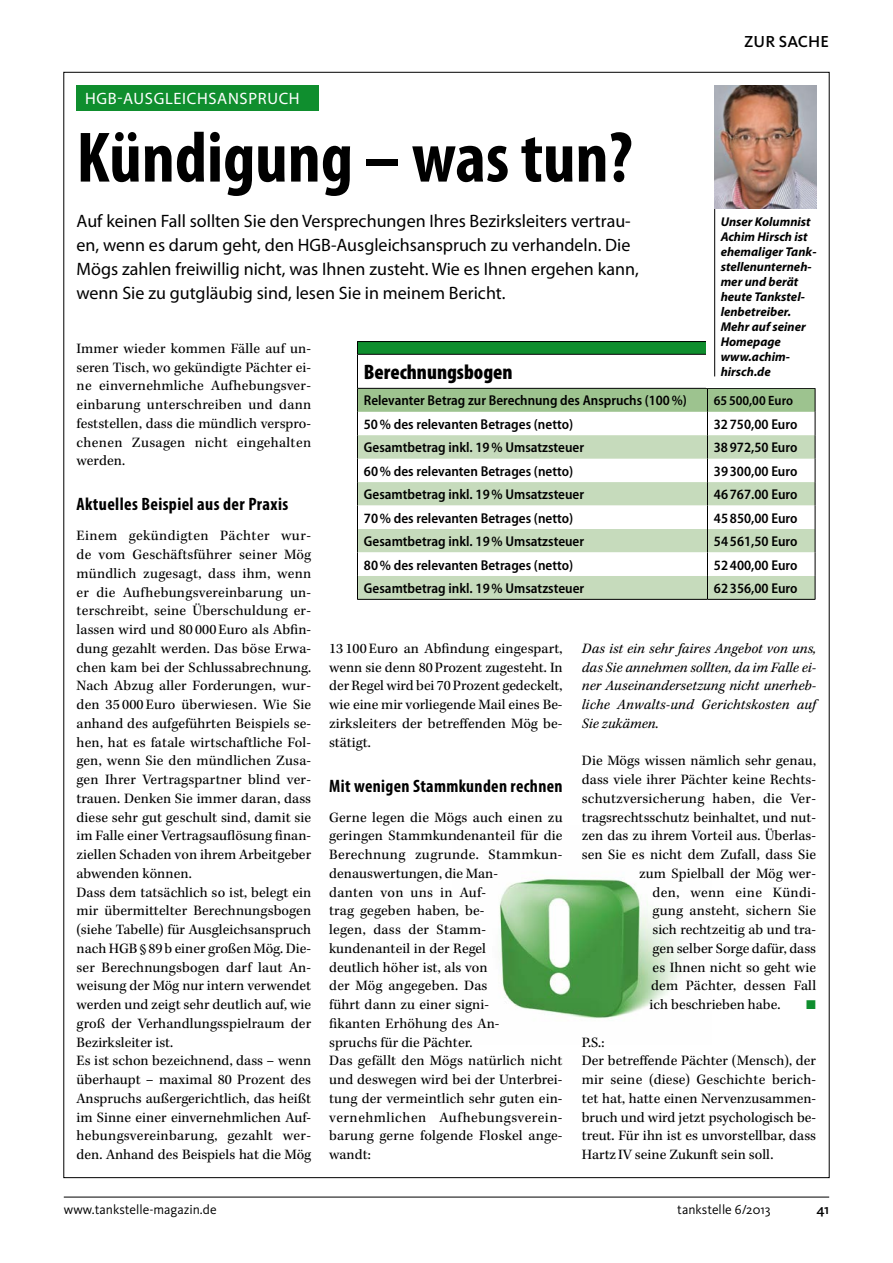
<style>
.page{position:relative;width:893px;height:1263px;background:#fff}
.page>*{position:absolute;margin:0;border:0;box-sizing:border-box;transform-origin:0 0}
.t1{font:700 condensed 72px "Myriad Pro";color:#000}
.t2{font:900 condensed 21px "Myriad Pro";color:#000}
.t3{font:18px/24px "Myriad Pro";color:#000}
.t4{font:700 condensed 18px "Myriad Pro";letter-spacing:.02em;color:#000}
.t5{font:16.5px "Myriad Pro";letter-spacing:.04em;color:#fff}
.t6{font:500 16.5px "Kievit OT";letter-spacing:.01em;color:#000}
.t7{font:14.7px/18.8px "Kepler Std";letter-spacing:.01em;color:#000}
.t8{font:italic 14.7px/18.8px "Kepler Std";letter-spacing:.01em;color:#000;text-align:justify}
.t9{font:14.7px "European Pi CRM 3";color:#0f8e2e}
.t10{font:600 semi-condensed 14.25px "Myriad Pro";color:#000}
.t11{font:500 14.25px "Kievit OT";color:#000}
.t12{font:13.5px "Kievit OT";color:#000}
.t13{font:600 semi-condensed 13.5px "Myriad Pro";color:#000}
.t14{font:italic 700 12.75px/15px "Myriad Pro";color:#000}
</style>
<div class="page">
<hr style="left:64px;top:1197px;width:765px;height:1px;background:#000">
<div style="left:357px;top:342px;width:458px;height:12px;background:#0f8e2e"></div>
<svg style="left:358px;top:387px;width:348px;height:1px"></svg>
<hr style="left:357px;top:341px;width:350px;height:1px;background:#000">
<svg style="left:357px;top:342px;width:1px;height:12px"></svg>
<hr style="left:357px;top:354px;width:350px;height:1px;background:#000">
<hr style="left:357px;top:355px;width:1px;height:33px;background:#000">
<svg style="left:357px;top:388px;width:459px;height:211px"></svg>
<hr style="left:357px;top:599px;width:350px;height:1px;background:#000">
<hr style="left:707px;top:599px;width:108px;height:1px;background:#000">
<div style="left:77px;top:85px;width:242px;height:26px;background:#0f8e2e"></div>
<img style="left:499px;top:879px;width:183px;height:140px">
<div style="left:706px;top:338px;width:116px;height:50px;background:#fff"></div>
<hr style="left:714px;top:208px;width:1px;height:168px;background:#000">
<hr style="left:714px;top:85px;width:1px;height:123px;background:#000">
<img style="left:715px;top:85px;width:101px;height:123px">
<p class="t5" style="left:85px;top:88px;width:123px">HGB-ausgleichsa</p>
<p class="t5" style="left:228px;top:88px;width:71px">nspruch</p>
<h1 class="t1" style="left:77px;top:113px;width:558px">Kündigung – was tun?</h1>
<p class="t6" style="left:744px;top:31px;width:87px">ZUR SACHE</p>
<p class="t3" style="left:77px;top:208px;width:564px">Auf keinen Fall sollten Sie den Versprechungen Ihres Bezirksleiters vertrau&shy;en, wenn es darum geht, den HGB-Ausgleichsanspruch zu verhandeln. Die Mögs zahlen freiwillig nicht, was Ihnen zusteht. Wie es Ihnen ergehen kann, wenn Sie zu gutgläubig sind, lesen Sie in meinem Bericht.</p>
<p class="t14" style="left:721px;top:214px;width:97px">Unser Kolumnist<br>Achim Hirsch ist ehemaliger Tank&shy;stellenunterneh&shy;mer und berät heute Tankstel&shy;lenbetreiber.<br>Mehr auf seiner<br>Homepage www.achim&shy;hirsch.de</p>
<p class="t7" style="left:77px;top:339px;width:236px;text-align:justify">Immer wieder kommen Fälle auf un&shy;seren Tisch, wo gekündigte Pächter ei&shy;ne einvernehmliche Aufhebungsver&shy;einbarung unterschreiben und dann feststellen, dass die mündlich verspro&shy;chenen Zusagen nicht eingehalten werden.</p>
<p class="t4" style="left:77px;top:493px;width:213px">Aktuelles Beispiel aus der Praxis</p>
<p class="t7" style="left:77px;top:527px;width:236px">Einem gekündigten Pächter wur&shy;de vom Geschäftsführer seiner Mög mündlich zugesagt, dass ihm, wenn er die Aufhebungsvereinbarung un&shy;terschreibt, seine Überschuldung er&shy;lassen wird und 80 000 Euro als Abfin&shy;dung gezahlt werden. Das böse Erwa&shy;chen kam bei der Schlussabrechnung.<br>Nach Abzug aller Forderungen, wur&shy;den 35 000 Euro überwiesen. Wie Sie anhand des aufgeführten Beispiels se&shy;hen, hat es fatale wirtschaftliche Fol&shy;gen, wenn Sie den mündlichen Zusa&shy;gen Ihrer Vertragspartner blind ver&shy;trauen. Denken Sie immer daran, dass diese sehr gut geschult sind, damit sie im Falle einer Vertragsauflösung finan&shy;ziellen Schaden von ihrem Arbeitgeber abwenden können.<br>Dass dem tatsächlich so ist, belegt ein mir übermittelter Berechnungsbogen (siehe Tabelle) für Ausgleichsanspruch nach HGB§ 89b einer großen Mög. Die&shy;ser Berechnungsbogen darf laut An&shy;weisung der Mög nur intern verwendet werden und zeigt sehr deutlich auf, wie groß der Verhandlungsspielraum der Bezirksleiter ist.<br>Es ist schon bezeichnend, dass – wenn überhaupt – maximal 80 Prozent des Anspruchs außergerichtlich, das heißt im Sinne einer einvernehmlichen Auf&shy;hebungsvereinbarung, gezahlt wer&shy;den. Anhand des Beispiels hat die Mög</p>
<h2 class="t2" style="left:364px;top:360px;width:150px">Berechnungsbogen</h2>
<p class="t10" style="left:364px;top:393px;width:324px">Relevanter Betrag zur Berechnung des Anspruchs (100%)</p>
<p class="t13" style="left:714px;top:393px;width:81px">65 500,00 Euro</p>
<p class="t10" style="left:364px;top:416px;width:211px">50% des relevanten Betrages (netto)</p>
<p class="t10" style="left:714px;top:416px;width:85px">32 750,00 Euro</p>
<p class="t10" style="left:364px;top:440px;width:222px">Gesamtbetrag inkl. 19% Umsatzsteuer</p>
<p class="t10" style="left:714px;top:440px;width:85px">38 972,50 Euro</p>
<p class="t10" style="left:364px;top:463px;width:211px">60% des relevanten Betrages (netto)</p>
<p class="t10" style="left:714px;top:463px;width:85px">39 300,00 Euro</p>
<p class="t10" style="left:364px;top:486px;width:222px">Gesamtbetrag inkl. 19% Umsatzsteuer</p>
<p class="t10" style="left:714px;top:486px;width:85px">46 767.00 Euro</p>
<p class="t10" style="left:364px;top:510px;width:211px">70% des relevanten Betrages (netto)</p>
<p class="t10" style="left:714px;top:510px;width:85px">45 850,00 Euro</p>
<p class="t10" style="left:364px;top:533px;width:222px">Gesamtbetrag inkl. 19% Umsatzsteuer</p>
<p class="t10" style="left:714px;top:533px;width:85px">54 561,50 Euro</p>
<p class="t10" style="left:364px;top:557px;width:211px">80% des relevanten Betrages (netto)</p>
<p class="t10" style="left:714px;top:557px;width:85px">52 400,00 Euro</p>
<p class="t10" style="left:364px;top:580px;width:222px">Gesamtbetrag inkl. 19% Umsatzsteuer</p>
<p class="t10" style="left:714px;top:580px;width:85px">62 356,00 Euro</p>
<p class="t8" style="left:582px;top:639px;width:236px">Das ist ein sehr faires Angebot von uns, das Sie annehmen sollten, da im Falle ei&shy;ner Auseinandersetzung nicht unerheb&shy;liche Anwalts-und Gerichtskosten auf Sie zukämen.</p>
<p class="t7" style="left:582px;top:752px;width:236px">Die Mögs wissen nämlich sehr genau,</p>
<p class="t7" style="left:582px;top:771px;width:236px">dass viele ihrer Pächter keine Rechts-</p>
<p class="t7" style="left:582px;top:789px;width:236px">schutzversicherung haben, die Ver-</p>
<p class="t7" style="left:582px;top:808px;width:236px">tragsrechtsschutz beinhaltet, und nut-</p>
<p class="t7" style="left:582px;top:827px;width:236px">zen das zu ihrem Vorteil aus. Überlas-</p>
<p class="t7" style="left:582px;top:846px;width:236px">sen Sie es nicht dem Zufall, dass Sie</p>
<p class="t7" style="left:639px;top:864px;width:179px">zum Spielball der Mög wer-</p>
<p class="t7" style="left:653px;top:883px;width:165px">den, wenn eine Kündi-</p>
<p class="t7" style="left:653px;top:902px;width:165px">gung ansteht, sichern Sie</p>
<p class="t7" style="left:653px;top:921px;width:165px">sich rechtzeitig ab und tra-</p>
<p class="t7" style="left:653px;top:939px;width:165px">gen selber Sorge dafür, dass</p>
<p class="t7" style="left:653px;top:958px;width:165px">es Ihnen nicht so geht wie</p>
<p class="t7" style="left:651px;top:977px;width:166px">dem Pächter, dessen Fall</p>
<p class="t7" style="left:650px;top:996px;width:132px">ich beschrieben habe.</p>
<p class="t9" style="left:806px;top:994px;width:11px">◾</p>
<p class="t7" style="left:582px;top:1033px;width:236px">P.S.:<br>Der betreffende Pächter (Mensch), der mir seine (diese) Geschichte berich&shy;tet hat, hatte einen Nervenzusammen&shy;bruch und wird jetzt psychologisch be&shy;treut. Für ihn ist es unvorstellbar, dass Hartz IV seine Zukunft sein soll.</p>
<p class="t7" style="left:329px;top:639px;width:235px;text-align:justify">13 100 Euro an Abfindung eingespart, wenn sie denn 80Prozent zugesteht. In der Regel wird bei 70Prozent gedeckelt, wie eine mir vorliegende Mail eines Be&shy;zirksleiters der betreffenden Mög be&shy;stätigt.</p>
<p class="t4" style="left:329px;top:774px;width:235px">Mit wenigen Stammkunden rechnen</p>
<p class="t7" style="left:329px;top:808px;width:235px">Gerne legen die Mögs auch einen zu geringen Stammkundenanteil für die<br>Berechnung zugrunde. Stammkun&shy;denauswertungen, die Man-<br>danten von uns in Auf-<br>trag gegeben haben, be-<br>legen, dass der Stamm&shy;kundenanteil in der Regel<br>deutlich höher ist, als von<br>der Mög angegeben. Das<br>führt dann zu einer signi-<br>fikanten Erhöhung des An-<br>spruchs für die Pächter.<br>Das gefällt den Mögs natürlich nicht und deswegen wird bei der Unterbrei&shy;tung der vermeintlich sehr guten ein&shy;vernehmlichen Aufhebungsverein&shy;barung gerne folgende Floskel ange&shy;wandt:</p>
<p class="t12" style="left:64px;top:1201px;width:154px">www.tankstelle-magazin.de</p>
<p class="t12" style="left:677px;top:1201px;width:95px">tankstelle 6/2013</p>
<p class="t11" style="left:816px;top:1201px;width:14px">41</p>
</div>
